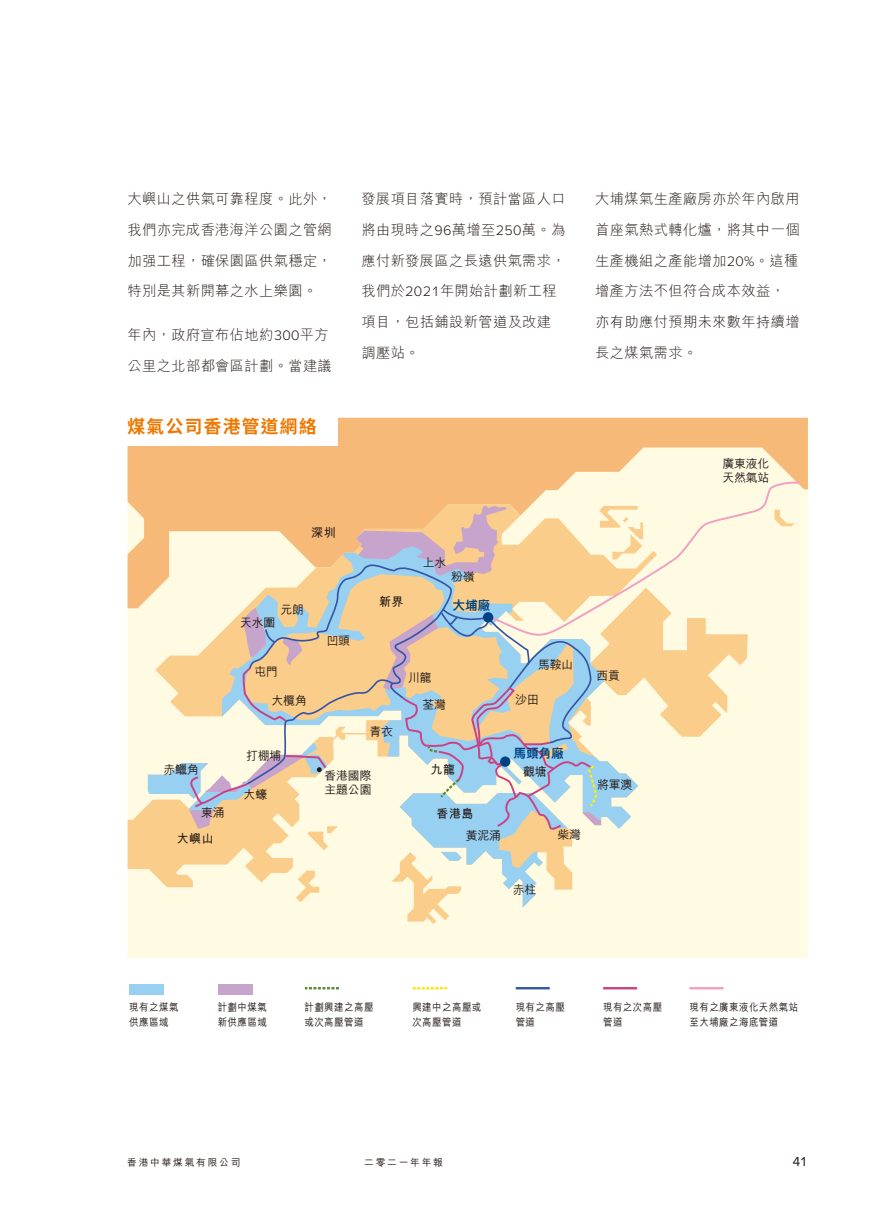
<style>
.page{position:relative;width:893px;height:1212px;background:#fff}
.page>*{position:absolute;margin:0;border:0;box-sizing:border-box;transform-origin:0 0}
.t1{font:700 18px "Noto Sans HK";letter-spacing:.08em;color:#ee7800}
.t2{font:300 14.25px/30.8px "M Hei HK";letter-spacing:.025em;color:#231916}
.t3{font:13.5px "Proxima Nova";color:#231916}
.t4{font:800 12.75px "M Hei HK";letter-spacing:-.01em;color:#004382}
.t5{font:700 12.15px "M Hei HK";letter-spacing:.05em;color:#231916}
.t6{font:500 11.85px/14.2px "M Hei HK";letter-spacing:-.02em;color:#231916}
.t7{font:500 10.5px/15px "M Hei HK";letter-spacing:.05em;color:#231916;scale:.9 1}
.t8{font:500 9.75px "M Hei HK";letter-spacing:.18em;color:#231916}
.s1{font-family:"Proxima Nova"}
</style>
<div class="page">
<div style="left:128px;top:608px;width:680px;height:350px;background:#fffbe3"></div>
<svg style="left:128px;top:418px;width:680px;height:190px;background:#f8c286"></svg>
<svg style="left:128px;top:504px;width:667px;height:420px;background:#fdf1d2"></svg>
<svg style="left:148px;top:742px;width:419px;height:165px;background:#f2e8ca"></svg>
<svg style="left:601px;top:641px;width:41px;height:188px;background:#eae7cf"></svg>
<svg style="left:486px;top:481px;width:315px;height:160px;background:#fdf0d1"></svg>
<svg style="left:188px;top:505px;width:413px;height:326px;background:#e1d3ba"></svg>
<div style="left:483px;top:612px;width:10px;height:10px;background:#004382;border-radius:50%"></div>
<div style="left:500px;top:756px;width:10px;height:11px;background:#004382;border-radius:50%"></div>
<svg style="left:305px;top:987px;width:34px;height:2px"></svg>
<svg style="left:413px;top:987px;width:34px;height:2px"></svg>
<hr style="left:516px;top:987px;width:34px;height:2px;background:#3455a4">
<hr style="left:603px;top:987px;width:34px;height:2px;background:#c94384">
<hr style="left:689px;top:987px;width:34px;height:2px;background:#f19fc2">
<div style="left:219px;top:984px;width:34px;height:11px;background:#c6a4cc"></div>
<div style="left:130px;top:984px;width:34px;height:11px;background:#98d0f2"></div>
<div style="left:98px;top:413px;width:240px;height:33px;background:#fff"></div>
<p class="t2" style="left:128px;top:183px;width:206px;text-align:justify">大嶼山之供氣可靠程度。此外，我們亦完成香港海洋公園之管網加强工程，確保園區供氣穩定，特別是其新開幕之水上樂園。</p>
<p class="t2" style="left:128px;top:319px;width:206px">年內，政府宣布佔地約<span class="s1">300</span>平方公里之北部都會區計劃。當建議</p>
<p class="t2" style="left:361px;top:183px;width:206px">發展項目落實時，預計當區人口將由現時之<span class="s1">96</span>萬增至<span class="s1">250</span>萬。為應付新發展區之長遠供氣需求，我們於<span class="s1">2021</span>年開始計劃新工程項目，包括鋪設新管道及改建調壓站。</p>
<p class="t2" style="left:595px;top:183px;width:206px">大埔煤氣生產廠房亦於年內啟用首座氣熱式轉化爐，將其中一個生產機組之產能增加<span class="s1">20%</span>。這種增產方法不但符合成本效益，亦有助應付預期未來數年持續增長之煤氣需求。</p>
<p class="t1" style="left:128px;top:417px;width:191px">煤氣公司香港管道網絡</p>
<p class="t5" style="left:311px;top:524px;width:26px">深圳</p>
<p class="t6" style="left:280px;top:601px;width:25px">元朗</p>
<p class="t6" style="left:240px;top:614px;width:37px">天水圍</p>
<p class="t6" style="left:255px;top:664px;width:25px">屯門</p>
<p class="t6" style="left:326px;top:632px;width:25px">凹頭</p>
<p class="t6" style="left:271px;top:692px;width:37px">大欖角</p>
<p class="t6" style="left:423px;top:554px;width:25px">上水</p>
<p class="t5" style="left:379px;top:592px;width:26px">新界</p>
<p class="t6" style="left:451px;top:568px;width:25px">粉嶺</p>
<p class="t4" style="left:452px;top:599px;width:39px">大埔廠</p>
<p class="t6" style="left:408px;top:670px;width:25px">川龍</p>
<p class="t6" style="left:422px;top:696px;width:25px">荃灣</p>
<p class="t6" style="left:538px;top:657px;width:37px">馬鞍山</p>
<p class="t6" style="left:515px;top:691px;width:25px">沙田</p>
<p class="t6" style="left:596px;top:668px;width:25px">西貢</p>
<p class="t6" style="left:722px;top:455px;width:48px">廣東液化天然氣站</p>
<p class="t6" style="left:163px;top:761px;width:37px">赤鱲角</p>
<p class="t6" style="left:246px;top:747px;width:37px">打棚埔</p>
<p class="t6" style="left:244px;top:786px;width:25px">大蠔</p>
<p class="t6" style="left:370px;top:723px;width:25px">青衣</p>
<p class="t6" style="left:325px;top:767px;width:48px">香港國際主題公園</p>
<p class="t6" style="left:523px;top:763px;width:25px">觀塘</p>
<p class="t4" style="left:513px;top:747px;width:52px">馬頭角廠</p>
<p class="t5" style="left:431px;top:760px;width:26px">九龍</p>
<p class="t6" style="left:597px;top:776px;width:37px">將軍澳</p>
<p class="t6" style="left:201px;top:804px;width:25px">東涌</p>
<p class="t5" style="left:436px;top:804px;width:39px">香港島</p>
<p class="t5" style="left:177px;top:830px;width:39px">大嶼山</p>
<p class="t6" style="left:466px;top:827px;width:37px">黃泥涌</p>
<p class="t6" style="left:558px;top:827px;width:25px">柴灣</p>
<p class="t6" style="left:513px;top:882px;width:25px">赤柱</p>
<p class="t7" style="left:129px;top:999px;width:56px">現有之煤氣供應區域</p>
<p class="t7" style="left:218px;top:999px;width:56px">計劃中煤氣新供應區域</p>
<p class="t7" style="left:304px;top:999px;width:78px">計劃興建之高壓或次高壓管道</p>
<p class="t7" style="left:412px;top:999px;width:78px">興建中之高壓或次高壓管道</p>
<p class="t7" style="left:516px;top:999px;width:56px">現有之高壓管道</p>
<p class="t7" style="left:603px;top:999px;width:67px">現有之次高壓管道</p>
<p class="t7" style="left:689px;top:999px;width:122px">現有之廣東液化天然氣站至大埔廠之海底管道</p>
<p class="t8" style="left:127px;top:1156px;width:115px">香港中華煤氣有限公司</p>
<p class="t8" style="left:364px;top:1156px;width:80px">二零二一年年報</p>
<p class="t3" style="left:792px;top:1151px;width:17px">41</p>
</div>
